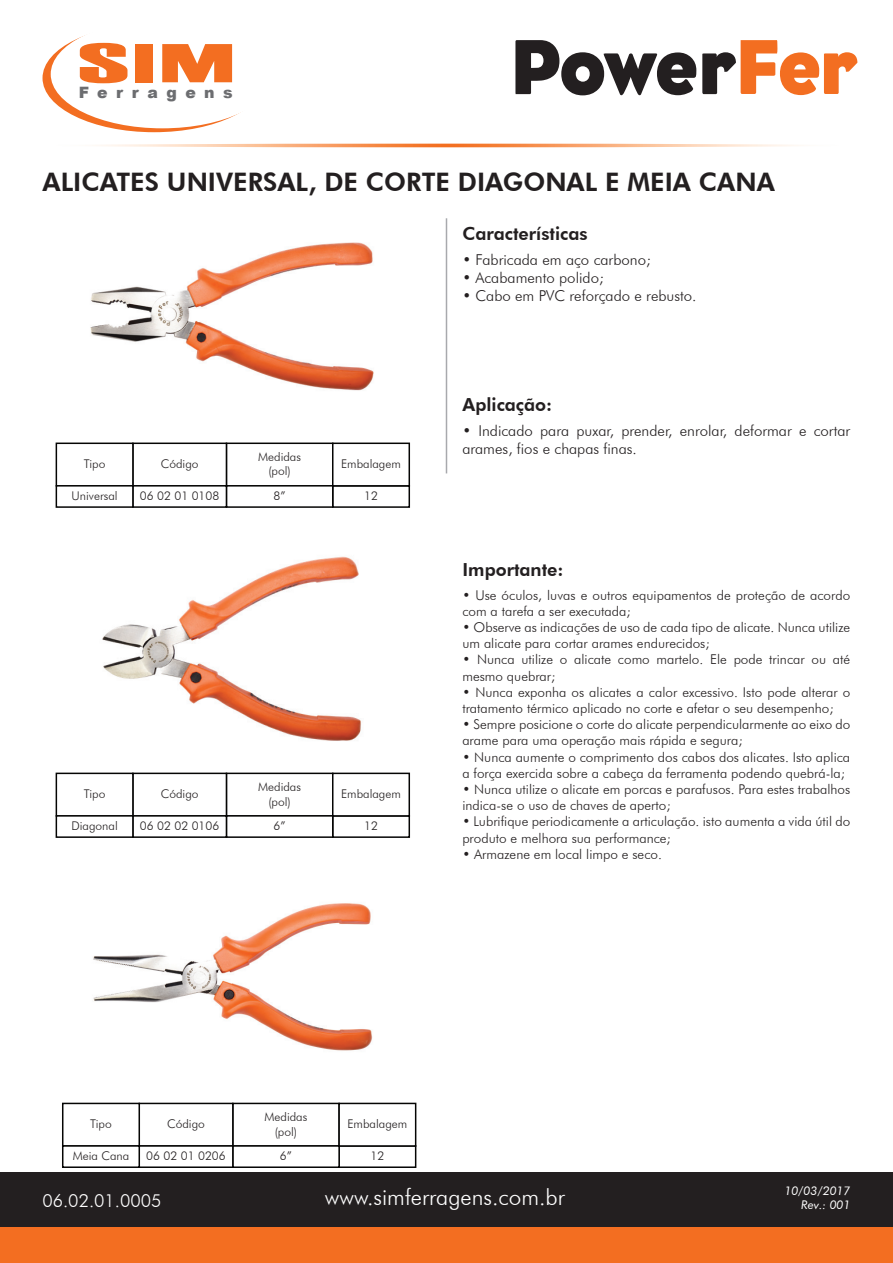
<style>
.page{position:relative;width:893px;height:1263px;background:#fff}
.page>*{position:absolute;margin:0;border:0;box-sizing:border-box;transform-origin:0 0}
.t1{font:800 25.5px "Futura BT";color:#231f20}
.t2{font:300 22.5px "Futura BT";color:#fff}
.t3{font:800 18px "Futura BT";color:#231f20}
.t4{font:300 18px "Futura BT";color:#fff}
.t5{font:900 15.75px "Arial";letter-spacing:.535em;color:#6c6d70}
.t6{font:300 15px/18px "Futura BT";color:#231f20}
.t7{font:300 13.5px/16.2px "Futura BT";color:#231f20}
.t8{font:300 12px/14.4px "Futura BT";color:#231f20;text-align:center}
.t9{font:italic 12px/14.4px "Futura BT";color:#fff;text-align:right}
</style>
<div class="page">
<div style="left:0;top:1172px;width:893px;height:55px;background:#231f20"></div>
<div style="left:0;top:1227px;width:893px;height:36px;background:#f36e21"></div>
<svg style="left:43px;top:24px;width:223px;height:108px"></svg>
<div style="left:51px;top:20px;width:223px;height:108px;background:#fff;border-radius:50%"></div>
<svg style="left:80px;top:43px;width:47px;height:40px"></svg>
<div style="left:136px;top:44px;width:17px;height:38px;background:#f36e21"></div>
<svg style="left:162px;top:44px;width:70px;height:38px"></svg>
<img style="left:100px;top:144px;width:698px;height:3px">
<svg style="left:515px;top:40px;width:181px;height:55px"></svg>
<svg style="left:702px;top:40px;width:155px;height:55px"></svg>
<hr style="left:446px;top:218px;width:1px;height:255px;background:#a8a9ad">
<img style="left:90px;top:242px;width:284px;height:149px">
<div style="left:332px;top:485px;width:78px;height:23px;background:#fff;border:2px solid #050504"></div>
<div style="left:226px;top:442px;width:107px;height:45px;background:#fff;border:2px solid #050504"></div>
<div style="left:226px;top:485px;width:107px;height:23px;background:#fff;border:2px solid #050504"></div>
<div style="left:132px;top:442px;width:95px;height:45px;background:#fff;border:2px solid #050504"></div>
<div style="left:132px;top:485px;width:95px;height:23px;background:#fff;border:2px solid #050504"></div>
<div style="left:332px;top:442px;width:78px;height:45px;background:#fff;border:2px solid #050504"></div>
<div style="left:56px;top:442px;width:78px;height:45px;background:#fff;border:2px solid #050504"></div>
<div style="left:56px;top:485px;width:78px;height:23px;background:#fff;border:2px solid #050504"></div>
<img style="left:102px;top:556px;width:259px;height:185px">
<div style="left:332px;top:815px;width:78px;height:23px;background:#fff;border:2px solid #050504"></div>
<div style="left:226px;top:773px;width:107px;height:44px;background:#fff;border:2px solid #050504"></div>
<div style="left:226px;top:815px;width:107px;height:23px;background:#fff;border:2px solid #050504"></div>
<div style="left:132px;top:773px;width:95px;height:44px;background:#fff;border:2px solid #050504"></div>
<div style="left:132px;top:815px;width:95px;height:23px;background:#fff;border:2px solid #050504"></div>
<div style="left:332px;top:773px;width:78px;height:44px;background:#fff;border:2px solid #050504"></div>
<div style="left:56px;top:773px;width:78px;height:44px;background:#fff;border:2px solid #050504"></div>
<div style="left:56px;top:815px;width:78px;height:23px;background:#fff;border:2px solid #050504"></div>
<img style="left:93px;top:903px;width:280px;height:148px">
<div style="left:338px;top:1145px;width:78px;height:23px;background:#fff;border:2px solid #050504"></div>
<div style="left:232px;top:1103px;width:108px;height:44px;background:#fff;border:2px solid #050504"></div>
<div style="left:232px;top:1145px;width:108px;height:23px;background:#fff;border:2px solid #050504"></div>
<div style="left:139px;top:1103px;width:95px;height:44px;background:#fff;border:2px solid #050504"></div>
<div style="left:139px;top:1145px;width:95px;height:23px;background:#fff;border:2px solid #050504"></div>
<div style="left:338px;top:1103px;width:78px;height:44px;background:#fff;border:2px solid #050504"></div>
<div style="left:62px;top:1103px;width:78px;height:44px;background:#fff;border:2px solid #050504"></div>
<div style="left:62px;top:1145px;width:78px;height:23px;background:#fff;border:2px solid #050504"></div>
<p class="t5" style="left:79px;top:81px;width:155px">Ferragens</p>
<h1 class="t1" style="left:43px;top:166px;width:734px">ALICATES UNIVERSAL, DE CORTE DIAGONAL E MEIA CANA</h1>
<h3 class="t3" style="left:463px;top:222px;width:127px">Características</h3>
<p class="t6" style="left:462px;top:250px;width:190px">• Fabricada em aço carbono;</p>
<p class="t6" style="left:462px;top:268px;width:143px">• Acabamento polido;</p>
<p class="t6" style="left:462px;top:286px;width:236px">• Cabo em PVC reforçado e rebusto.</p>
<p class="t8" style="left:258px;top:449px;width:44px">Medidas (pol)</p>
<p class="t8" style="left:274px;top:489px;width:14px">8”</p>
<p class="t8" style="left:364px;top:489px;width:15px">12</p>
<p class="t8" style="left:84px;top:457px;width:23px">Tipo</p>
<p class="t8" style="left:341px;top:457px;width:61px">Embalagem</p>
<p class="t8" style="left:72px;top:489px;width:48px">Universal</p>
<p class="t8" style="left:161px;top:457px;width:39px">Código</p>
<p class="t8" style="left:140px;top:489px;width:81px">06 02 01 0108</p>
<p class="t8" style="left:258px;top:779px;width:44px">Medidas (pol)</p>
<p class="t8" style="left:274px;top:819px;width:14px">6”</p>
<p class="t8" style="left:364px;top:819px;width:15px">12</p>
<p class="t8" style="left:84px;top:787px;width:23px">Tipo</p>
<p class="t8" style="left:341px;top:787px;width:61px">Embalagem</p>
<p class="t8" style="left:71px;top:819px;width:48px">Diagonal</p>
<p class="t8" style="left:161px;top:787px;width:39px">Código</p>
<p class="t8" style="left:140px;top:819px;width:81px">06 02 02 0106</p>
<h3 class="t3" style="left:463px;top:393px;width:91px">Aplicação:</h3>
<p class="t6" style="left:462px;top:421px;width:389px">• Indicado para puxar, prender, enrolar, deformar e cortar arames, fios e chapas finas.</p>
<h3 class="t3" style="left:463px;top:558px;width:103px">Importante:</h3>
<p class="t7" style="left:462px;top:586px;width:389px">• Use óculos, luvas e outros equipamentos de proteção de acordo com a tarefa a ser executada;</p>
<p class="t7" style="left:462px;top:619px;width:389px">• Observe as indicações de uso de cada tipo de alicate. Nunca utilize um alicate para cortar arames endurecidos;</p>
<p class="t7" style="left:462px;top:651px;width:389px">• Nunca utilize o alicate como martelo. Ele pode trincar ou até mesmo quebrar;</p>
<p class="t7" style="left:462px;top:684px;width:389px">• Nunca exponha os alicates a calor excessivo. Isto pode alterar o tratamento térmico aplicado no corte e afetar o seu desempenho;</p>
<p class="t7" style="left:462px;top:716px;width:389px">• Sempre posicione o corte do alicate perpendicularmente ao eixo do arame para uma operação mais rápida e segura;</p>
<p class="t7" style="left:462px;top:748px;width:389px">• Nunca aumente o comprimento dos cabos dos alicates. Isto aplica a força exercida sobre a cabeça da ferramenta podendo quebrá-la;</p>
<p class="t7" style="left:462px;top:781px;width:389px">• Nunca utilize o alicate em porcas e parafusos. Para estes trabalhos indica-se o uso de chaves de aperto;</p>
<p class="t7" style="left:462px;top:813px;width:389px">• Lubrifique periodicamente a articulação. isto aumenta a vida útil do produto e melhora sua performance;</p>
<p class="t7" style="left:462px;top:846px;width:201px">• Armazene em local limpo e seco.</p>
<p class="t8" style="left:265px;top:1110px;width:44px">Medidas (pol)</p>
<p class="t8" style="left:280px;top:1149px;width:14px">6”</p>
<p class="t8" style="left:370px;top:1149px;width:15px">12</p>
<p class="t8" style="left:90px;top:1117px;width:23px">Tipo</p>
<p class="t8" style="left:347px;top:1117px;width:61px">Embalagem</p>
<p class="t8" style="left:73px;top:1149px;width:58px">Meia Cana</p>
<p class="t8" style="left:167px;top:1117px;width:39px">Código</p>
<p class="t8" style="left:146px;top:1149px;width:81px">06 02 01 0206</p>
<h3 class="t4" style="left:42px;top:1190px;width:121px">06.02.01.0005</h3>
<h2 class="t2" style="left:325px;top:1184px;width:241px">www.simferragens.com.br</h2>
<p class="t9" style="left:784px;top:1183px;width:68px">10/03/2017<br>Rev.: 001</p>
</div>
